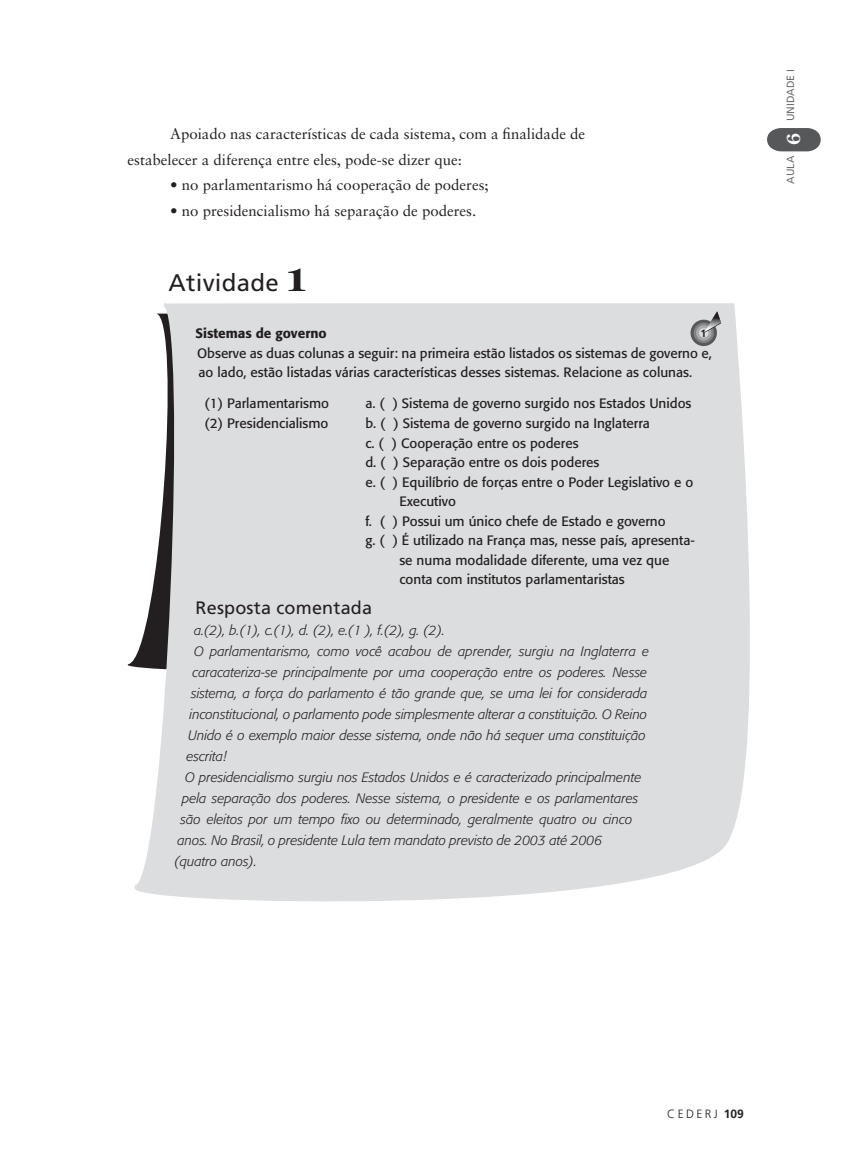
<style>
.page{position:relative;width:851px;height:1170px;background:#fff}
.page>*{position:absolute;margin:0;border:0;box-sizing:border-box;transform-origin:0 0}
.t1{font:24px "Frutiger";letter-spacing:.01em;color:#231f20}
.resposta{font:18px "Frutiger";letter-spacing:.01em;color:#231f20}
.texto_corrido{font:15px/25.5px "Sabon";color:#231f20}
.Resposta_comentada_texto{font:italic 300 13.5px "Formata";color:#231f20}
.Texto_atividade{font:13.5px/19.5px "Formata";color:#231f20}
.Texto_atividade-2{font:500 13.5px "Formata";color:#231f20}
.t2{font:300 12px "Frutiger";letter-spacing:.2em;color:#231f20}
.t3{font:10.5px "Frutiger";color:#6c6d70}
.t4{font:700 10.5px "Frutiger";color:#231f20}
.s1{font-family:"Benguiat IT Cby BT";font-weight:700;font-size:33px}
.s2{font-family:"Century Old Style";font-weight:700;font-size:18px;color:#fff}
.s3{font-weight:700}
</style>
<div class="page">
<svg style="left:767px;top:128px;width:54px;height:24px"></svg>
<svg style="left:127px;top:303px;width:623px;height:599px;background:#dcdddf"></svg>
<svg style="left:692px;top:321px;width:23px;height:23px"></svg>
<div style="left:690px;top:319px;width:26px;height:27px;border:3px solid #57585a;border-radius:50%"></div>
<div style="left:697px;top:326px;width:12px;height:13px;background:#dcdddf;border-radius:50%"></div>
<div style="left:696px;top:325px;width:15px;height:15px;border:3px solid #a8a9ad;border-radius:50%"></div>
<svg style="left:704px;top:311px;width:17px;height:22px"></svg>
<p class="texto_corrido" style="left:128px;top:121px;width:459px;text-indent:43px">Apoiado nas características de cada sistema, com a finalidade de estabelecer a diferença entre eles, pode-se dizer que:</p>
<p class="texto_corrido" style="left:170px;top:172px;width:320px">• no parlamentarismo há cooperação de poderes;</p>
<p class="texto_corrido" style="left:170px;top:198px;width:307px">• no presidencialismo há separação de poderes.</p>
<p class="t1" style="left:168px;top:269px;width:141px">Atividade <span class="s1">1</span></p>
<p class="Texto_atividade-2" style="left:195px;top:325px;width:133px">Sistemas de governo</p>
<p class="Texto_atividade" style="left:197px;top:343px;width:516px">Observe as duas colunas a seguir: na primeira estão listados os sistemas de governo e, ao lado, estão listadas várias características desses sistemas. Relacione as colunas.</p>
<p class="Texto_atividade" style="left:204px;top:394px;width:126px">(1) Parlamentarismo</p>
<p class="Texto_atividade" style="left:204px;top:413px;width:125px">(2) Presidencialismo</p>
<p class="t4" style="left:700px;top:327px;width:7px">1</p>
<p class="Texto_atividade" style="left:365px;top:394px;width:327px">a. ( ) Sistema de governo surgido nos Estados Unidos</p>
<p class="Texto_atividade" style="left:365px;top:413px;width:286px">b. ( ) Sistema de governo surgido na Inglaterra</p>
<p class="Texto_atividade" style="left:365px;top:433px;width:215px">c. ( ) Cooperação entre os poderes</p>
<p class="Texto_atividade" style="left:365px;top:452px;width:235px">d. ( ) Separação entre os dois poderes</p>
<p class="Texto_atividade" style="left:399px;top:472px;width:295px;text-indent:-34px">e. ( ) Equilíbrio de forças entre o Poder Legislativo e o<br>Executivo</p>
<p class="Texto_atividade" style="left:365px;top:511px;width:302px">f. ( ) Possui um único chefe de Estado e governo</p>
<p class="Texto_atividade" style="left:399px;top:530px;width:297px;text-indent:-34px">g. ( ) É utilizado na França mas, nesse país, apresenta&shy;se numa modalidade diferente, uma vez que conta com institutos parlamentaristas</p>
<p class="resposta" style="left:195px;top:597px;width:178px">Resposta comentada</p>
<p class="Resposta_comentada_texto" style="left:194px;top:622px;width:252px">a.(2), b.(1), c.(1), d. (2), e.(1 ), f.(2), g. (2).</p>
<p class="Resposta_comentada_texto" style="left:194px;top:643px;width:456px">O parlamentarismo, como você acabou de aprender, surgiu na Inglaterra e</p>
<p class="Resposta_comentada_texto" style="left:192px;top:664px;width:456px">caracateriza-se principalmente por uma cooperação entre os poderes. Nesse</p>
<p class="Resposta_comentada_texto" style="left:191px;top:685px;width:457px">sistema, a força do parlamento é tão grande que, se uma lei for considerada</p>
<p class="Resposta_comentada_texto" style="left:189px;top:706px;width:459px">inconstitucional, o parlamento pode simplesmente alterar a constituição. O Reino</p>
<p class="Resposta_comentada_texto" style="left:188px;top:727px;width:459px">Unido é o exemplo maior desse sistema, onde não há sequer uma constituição</p>
<p class="Resposta_comentada_texto" style="left:186px;top:748px;width:41px">escrita!</p>
<p class="Resposta_comentada_texto" style="left:185px;top:769px;width:457px">O presidencialismo surgiu nos Estados Unidos e é caracterizado principalmente</p>
<p class="Resposta_comentada_texto" style="left:182px;top:790px;width:458px">pela separação dos poderes. Nesse sistema, o presidente e os parlamentares</p>
<p class="Resposta_comentada_texto" style="left:180px;top:811px;width:453px">são eleitos por um tempo fixo ou determinado, geralmente quatro ou cinco</p>
<p class="Resposta_comentada_texto" style="left:177px;top:832px;width:426px">anos. No Brasil, o presidente Lula tem mandato previsto de 2003 até 2006</p>
<p class="Resposta_comentada_texto" style="left:174px;top:853px;width:84px">(quatro anos).</p>
<p class="t3" style="left:784px;top:184px;width:116px;rotate:-90deg">AULA <span class="s2">6</span> UNIDADE I</p>
<p class="t2" style="left:667px;top:1106px;width:78px">CEDERJ <span class="s3">109</span></p>
</div>
